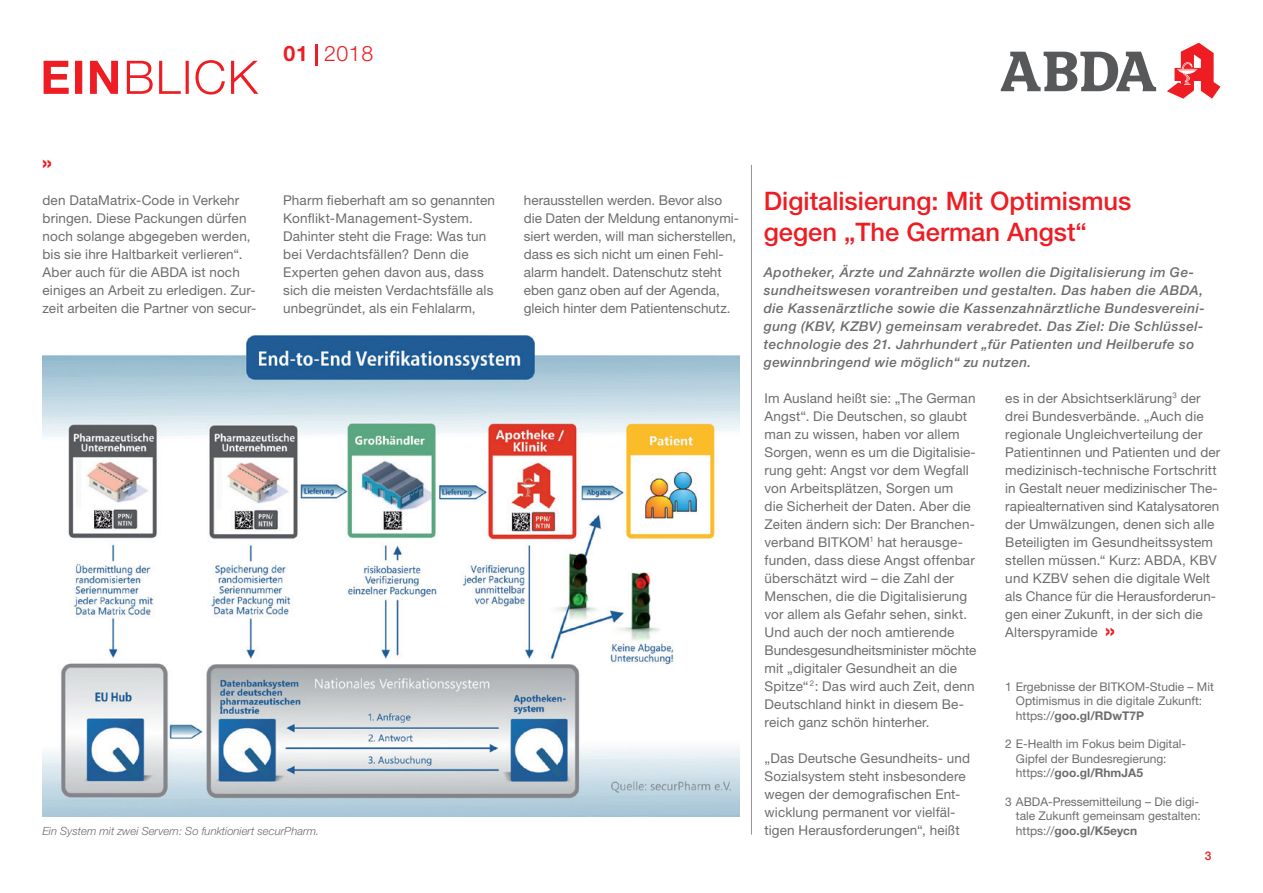
<style>
.page{position:relative;width:1263px;height:893px;background:#fff}
.page>*{position:absolute;margin:0;border:0;box-sizing:border-box;transform-origin:0 0}
.t1{font:500 25.5px/30.6px "Helvetica Neue LT Std";color:#ee1d23}
.t2{font:700 22.5px "Helvetica Neue LT Std";color:#ee1d23}
.t3{font:300 21.3px "Helvetica Neue LT Std";color:#ee1d23}
.t4{font:13.5px/18px "Helvetica Neue LT Std";letter-spacing:.01em;color:#6c6d70}
.t5{font:italic 500 13.5px/18px "Helvetica Neue LT Std";letter-spacing:.035em;color:#6c6d70}
.t6{font:12px/14.4px "Helvetica Neue LT Std";color:#6c6d70}
.t7{font:700 12px "Helvetica Neue LT Std";color:#6c6d70}
.t8{font:500 12px "Helvetica Neue LT Pro";color:#ee1d23}
.t9{font:italic 300 11.25px "Helvetica Neue LT Std";color:#6c6d70}
.s1{font-weight:700}
.s2{font-weight:700;font-size:22.5px;color:#ee1d23}
.s3{font-weight:400}
</style>
<div class="page">
<svg style="left:44px;top:60px;width:214px;height:35px"></svg>
<hr style="left:315px;top:44px;width:2px;height:22px;background:#ee1d23">
<svg style="left:1167px;top:43px;width:53px;height:56px"></svg>
<svg style="left:1001px;top:52px;width:155px;height:39px"></svg>
<img style="left:43px;top:336px;width:696px;height:480px">
<hr style="left:751px;top:165px;width:1px;height:670px;background:#939598">
<h2 class="t2" style="left:42px;top:148px;width:11px">»</h2>
<h3 class="t3" style="left:284px;top:41px;width:91px"><span class="s1">01</span> 2018</h3>
<p class="t4" style="left:43px;top:191px;width:215px">den DataMatrix-Code in Verkehr bringen. Diese Packungen dürfen noch solange abgegeben werden, bis sie ihre Haltbarkeit verlieren“.<br>Aber auch für die ABDA ist noch einiges an Arbeit zu erledigen. Zur&shy;zeit arbeiten die Partner von secur-</p>
<p class="t4" style="left:283px;top:191px;width:213px">Pharm fieberhaft am so genannten<br>Konflikt-Management-System.<br>Dahinter steht die Frage: Was tun bei Verdachtsfällen? Denn die<br>Experten gehen davon aus, dass sich die meisten Verdachtsfälle als unbegründet, als ein Fehlalarm,</p>
<h1 class="t1" style="left:764px;top:185px;width:369px">Digitalisierung: Mit Optimismus gegen „The German Angst“</h1>
<p class="t4" style="left:524px;top:191px;width:217px">herausstellen werden. Bevor also die Daten der Meldung entanonymi&shy;siert werden, will man sicherstellen, dass es sich nicht um einen Fehl&shy;alarm handelt. Datenschutz steht eben ganz oben auf der Agenda, gleich hinter dem Patientenschutz.</p>
<p class="t5" style="left:764px;top:263px;width:442px">Apotheker, Ärzte und Zahnärzte wollen die Digitalisierung im Ge&shy;sundheitswesen vorantreiben und gestalten. Das haben die ABDA, die Kassenärztliche sowie die Kassenzahnärztliche Bundesvereini&shy;gung (KBV, KZBV) gemeinsam verabredet. Das Ziel: Die Schlüssel&shy;technologie des 21. Jahrhundert „für Patienten und Heilberufe so gewinnbringend wie möglich“ zu nutzen.</p>
<p class="t4" style="left:1005px;top:389px;width:217px">es in der Absichtserklärung<sup>3</sup> der drei Bundesverbände. „Auch die regionale Ungleichverteilung der Patientinnen und Patienten und der medizinisch-technische Fortschritt in Gestalt neuer medizinischer The&shy;rapiealternativen sind Katalysatoren der Umwälzungen, denen sich alle Beteiligten im Gesundheitssystem stellen müssen.“ Kurz: ABDA, KBV und KZBV sehen die digitale Welt als Chance für die Herausforderun&shy;gen einer Zukunft, in der sich die Alterspyramide <span class="s2">»</span></p>
<p class="t4" style="left:764px;top:389px;width:213px">Im Ausland heißt sie: „The German<br>Angst“. Die Deutschen, so glaubt man zu wissen, haben vor allem<br>Sorgen, wenn es um die Digitalisie&shy;rung geht: Angst vor dem Wegfall von Arbeitsplätzen, Sorgen um<br>die Sicherheit der Daten. Aber die<br>Zeiten ändern sich: Der Branchen&shy;verband BITKOM<sup>1</sup> hat herausge&shy;funden, dass diese Angst offenbar überschätzt wird – die Zahl der<br>Menschen, die die Digitalisierung vor allem als Gefahr sehen, sinkt.<br>Und auch der noch amtierende<br>Bundesgesundheitsminister möchte mit „digitaler Gesundheit an die<br>Spitze“ <sup>2</sup>: Das wird auch Zeit, denn<br>Deutschland hinkt in diesem Be&shy;reich ganz schön hinterher.</p>
<p class="t4" style="left:765px;top:749px;width:207px">„Das Deutsche Gesundheits- und<br>Sozialsystem steht insbesondere wegen der demografischen Ent&shy;wicklung permanent vor vielfäl&shy;tigen Herausforderungen“, heißt</p>
<p class="t6" style="left:1016px;top:679px;width:199px;text-indent:-11px">1 Ergebnisse der BITKOM-Studie – Mit<br>Optimismus in die digitale Zukunft: https://<span class="s1">goo.gl/RDwT7P</span></p>
<p class="t6" style="left:1016px;top:737px;width:172px;text-indent:-11px">2 E-Health im Fokus beim Digital-<br>Gipfel der Bundesregierung: https://<span class="s1">goo.gl/RhmJA5</span></p>
<p class="t6" style="left:1005px;top:794px;width:197px;text-align:right">3 ABDA-Pressemitteilung – Die digi&shy;tale Zukunft gemeinsam gestalten:</p>
<p class="t9" style="left:43px;top:824px;width:278px">Ein System mit zwei Servern: So funktioniert securPharm.</p>
<p class="t7" style="left:1016px;top:823px;width:123px"><span class="s3">https://</span>goo.gl/K5eycn</p>
<p class="t8" style="left:1205px;top:849px;width:8px">3</p>
</div>
